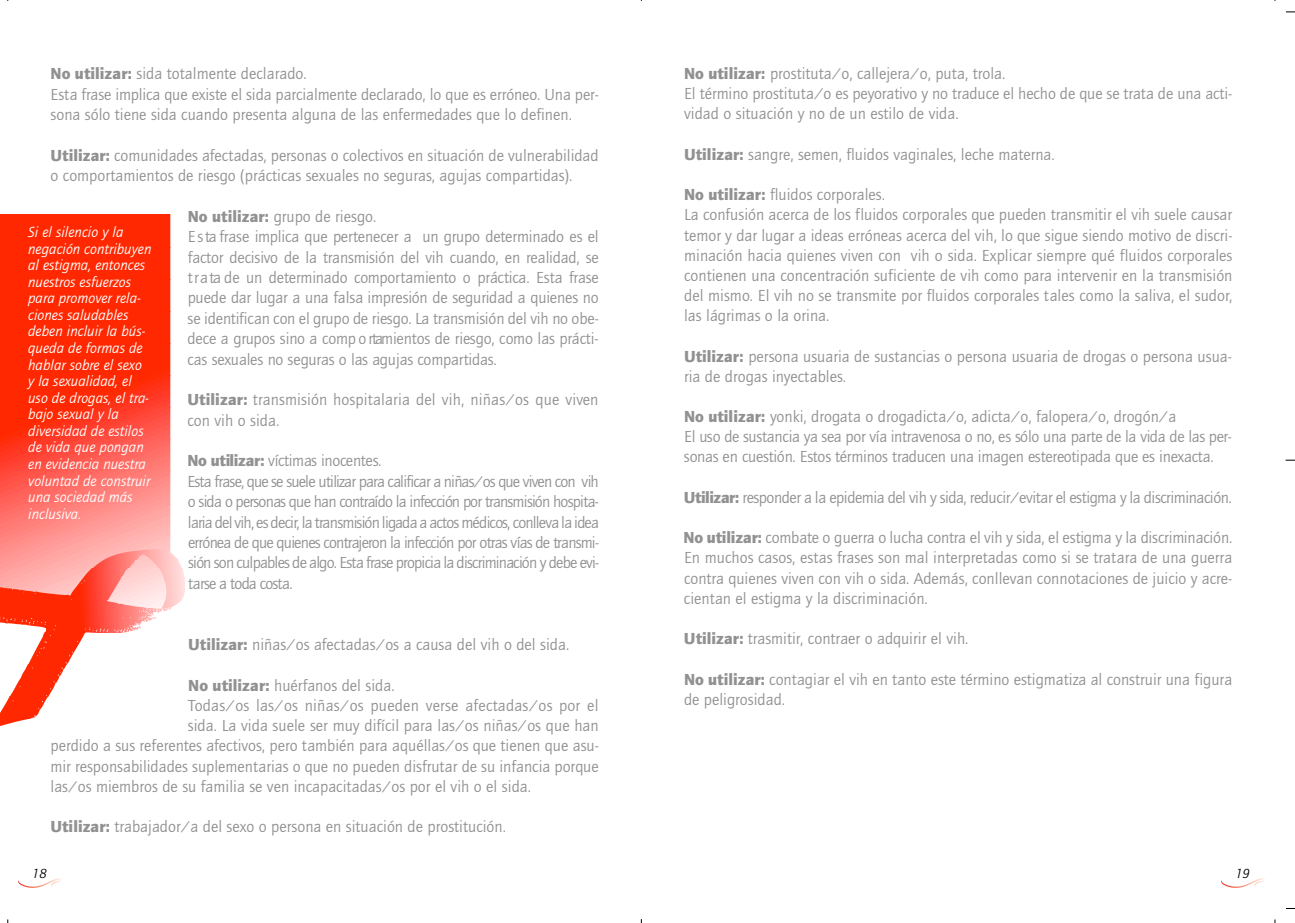
<style>
.page{position:relative;width:1295px;height:923px;background:#fff}
.page>*{position:absolute;margin:0;border:0;box-sizing:border-box;transform-origin:0 0}
.t1{font:16.62px/20.3px "Quay Sans ITC";color:#919191}
.t2{font:16.62px/20.5px "Quay Sans ITC";letter-spacing:-.045em;color:#919191}
.t3{font:16.62px "Quay Sans ITC";letter-spacing:-.025em;color:#919191}
.t4{font:italic 15.05px/16.6px "Quay Sans ITC";color:#fff}
.t5{font:italic 13.47px "Quay Sans ITC";color:#000}
.s1{font-weight:900}
</style>
<div class="page">
<img style="left:18px;top:878px;width:43px;height:9px">
<img style="left:1221px;top:878px;width:43px;height:9px">
<div style="left:0;top:209px;width:186px;height:520px;background:linear-gradient(to right,#fff,#fff)"></div>
<img style="left:0;top:215px;width:185px;height:512px">
<svg style="left:1286px;top:11px;width:9px;height:2px"></svg>
<p class="t1" style="left:51px;top:64px;width:550px"><span class="s1">No utilizar:</span> sida totalmente declarado.<br>Esta frase implica que existe el sida parcialmente declarado, lo que es erróneo. Una per&shy;sona sólo tiene sida cuando presenta alguna de las enfermedades que lo definen.</p>
<p class="t1" style="left:51px;top:146px;width:550px"><span class="s1">Utilizar:</span> comunidades afectadas, personas o colectivos en situación de vulnerabilidad o comportamientos de riesgo (prácticas sexuales no seguras, agujas compartidas).</p>
<p class="t1" style="left:187px;top:207px;width:413px"><span class="s1">No utilizar:</span> grupo de riesgo.<br>E s ta frase implica que pertenecer a un grupo determinado es el factor decisivo de la transmisión del vih cuando, en realidad, se t r a ta de un determinado comp o rtamiento o práctica. Esta frase puede dar lugar a una falsa impresión de seguridad a quienes no se identifican con el grupo de riesgo. La transmisión del vih no obe&shy;dece a grupos sino a comp o rtamientos de riesgo, como las prácti&shy;cas sexuales no seguras o las agujas comp a rtid a s.</p>
<p class="t1" style="left:187px;top:391px;width:413px"><span class="s1">Utilizar:</span> transmisión hospitalaria del vih, niñas/os que viven con vih o sida.</p>
<p class="t2" style="left:187px;top:452px;width:414px"><span class="s1">No utilizar:</span> víctimas inocentes.<br>E sta frase, que se suele utilizar para calificar a niñas/os que viven con vih o sida o personas que han contraído la infección por transmisión hospita&shy;laria del vih, es decir,latransmisión ligadaa actos médicos, conllevalaidea errónea de que quienes contrajeron la infección por otras vías de transmi&shy;sión son culpables de algo. Esta frase propicia la discriminación y debe evi&shy;ta rse a toda costa.</p>
<p class="t4" style="left:28px;top:225px;width:125px">Si el silencio y la negación contribuyen al estigma, entonces nuestros esfuerzos para promover rela&shy;ciones saludables deben incluir la bús&shy;queda de formas de hablar sobre el sexo y la sexualidad, el uso de drogas, el tra&shy;bajo sexual y la diversidad de estilos de vida que pongan en evidencia nuestra voluntad de construir una sociedad más inclusiva.</p>
<p class="t1" style="left:188px;top:635px;width:383px"><span class="s1">Utilizar:</span> niñas/os afectadas/os a causa del vih o del sida.</p>
<p class="t1" style="left:188px;top:676px;width:208px"><span class="s1">No utilizar:</span> huérfanos del sida.</p>
<p class="t1" style="left:188px;top:696px;width:412px">Todas/os las/os niñas/os pueden verse afectadas/os por el</p>
<p class="t1" style="left:188px;top:716px;width:412px">sida. La vida suele ser muy difícil para las/os niñas/os que han</p>
<p class="t1" style="left:51px;top:736px;width:550px">perdido a sus referentes afectivos, pero también para aquéllas/os que tienen que asu-</p>
<p class="t1" style="left:51px;top:756px;width:550px">mir responsabilidades suplementarias o que no pueden disfrutar de su infancia porque</p>
<p class="t1" style="left:51px;top:777px;width:482px">las/os miembros de su familia se ven incapacitadas/os por el vih o el sida.</p>
<p class="t1" style="left:51px;top:817px;width:457px"><span class="s1">Utilizar:</span> trabajador/a del sexo o persona en situación de prostitución.</p>
<p class="t1" style="left:684px;top:64px;width:550px"><span class="s1">No utilizar:</span> prostituta/o, callejera/o, puta, trola.<br>El término prostituta/o es peyorativo y no traduce el hecho de que se trata de una acti&shy;vidad o situación y no de un estilo de vida.</p>
<p class="t1" style="left:684px;top:145px;width:372px"><span class="s1">Utilizar:</span> sangre, semen, fluidos vaginales, leche materna.</p>
<p class="t1" style="left:684px;top:185px;width:550px"><span class="s1">No utilizar:</span> fluidos corporales.<br>La confusión acerca de los fluidos corporales que pueden transmitir el vih suele causar temor y dar lugar a ideas erróneas acerca del vih, lo que sigue siendo motivo de discri&shy;minación hacia quienes viven con vih o sida. Explicar siempre qué fluidos corporales contienen una concentración suficiente de vih como para intervenir en la transmisión del mismo. El vih no se transmite por fluidos corporales tales como la saliva, el sudor, las lágrimas o la orina.</p>
<p class="t1" style="left:684px;top:347px;width:549px"><span class="s1">Utilizar:</span> persona usuaria de sustancias o persona usuaria de drogas o persona usua&shy;ria de drogas inyectables.</p>
<p class="t1" style="left:684px;top:407px;width:550px"><span class="s1">No utilizar:</span> yonki, drogata o drogadicta/o, adicta/o, falopera/o, drogón/a<br>El uso de sustancia ya sea por vía intravenosa o no, es sólo una parte de la vida de las per&shy;sonas en cuestión. Estos términos traducen una imagen estereotipada que es inexacta.</p>
<p class="t3" style="left:684px;top:490px;width:550px"><span class="s1">U tiliz a r:</span> responder a la epidemia del vih y sida, reducir/evitar el estigma y la discriminación.</p>
<p class="t1" style="left:684px;top:528px;width:550px;text-align:justify"><span class="s1">No utilizar:</span> combate o guerra o lucha contra el vih y sida, el estigma y la discriminación.<br>En muchos casos, estas frases son mal interpretadas como si se tratara de una guerra contra quienes viven con vih o sida. Además, conllevan connotaciones de juicio y acre&shy;cientan el estigma y la discriminación.</p>
<p class="t1" style="left:684px;top:629px;width:286px"><span class="s1">Utilizar:</span> trasmitir, contraer o adquirir el vih.</p>
<p class="t1" style="left:684px;top:670px;width:550px"><span class="s1">No utilizar:</span> contagiar el vih en tanto este término estigmatiza al construir una figura de peligrosidad.</p>
<p class="t5" style="left:32px;top:866px;width:16px">18</p>
<p class="t5" style="left:1235px;top:866px;width:16px">19</p>
</div>
